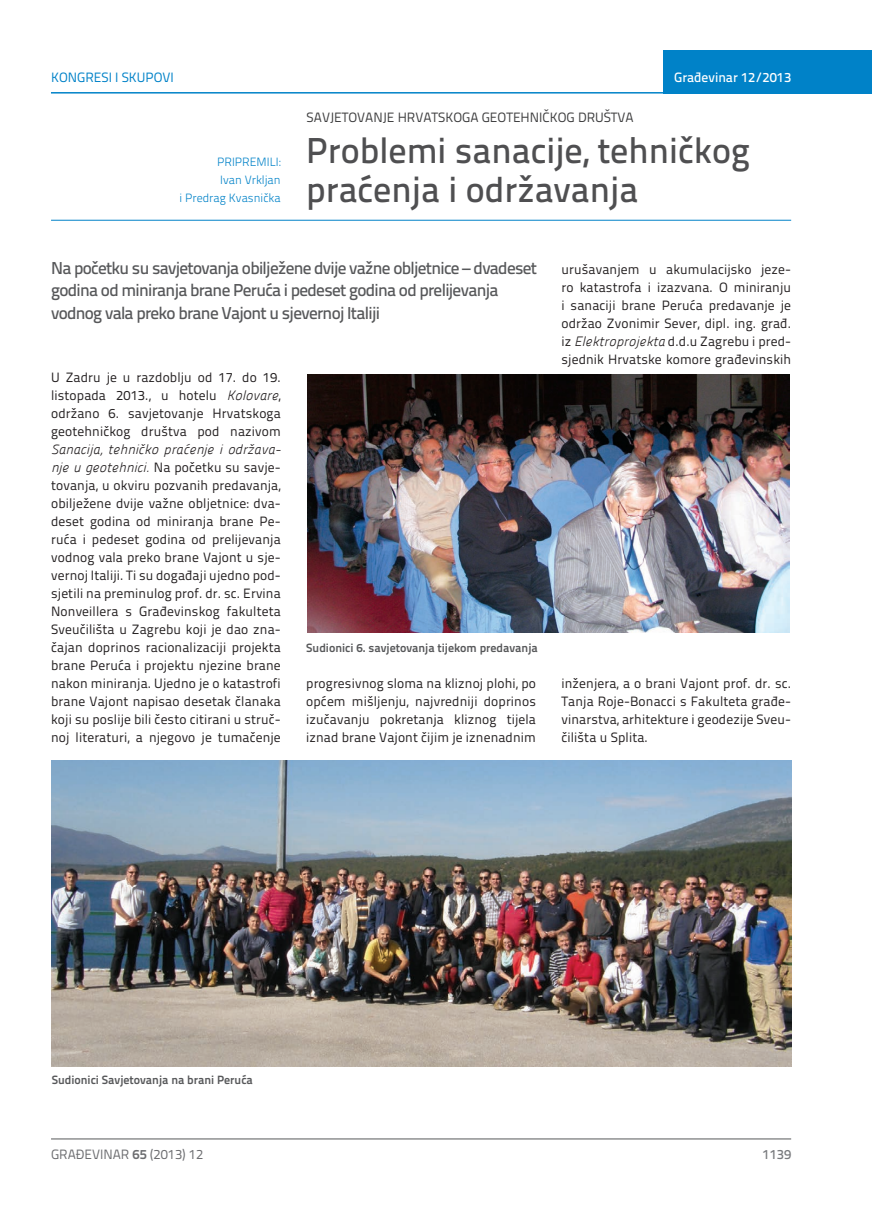
<style>
.page{position:relative;width:872px;height:1212px;background:#fff}
.page>*{position:absolute;margin:0;border:0;box-sizing:border-box;transform-origin:0 0}
.t1{font:500 36px/39px "Titillium Text 22 L";color:#4f4f51}
.t2{font:500 17.25px/22.5px "Titillium Text 22 L";letter-spacing:-.04em;color:#57585a}
.t3{font:13.5px/18px "Titillium Text 22 L";letter-spacing:.01em;color:#231f20;text-align:justify}
.t4{font:13.5px "Titillium Text 22 L";color:#3e3e3f}
.t5{font:italic 13.5px "Panefresco 250 wt";letter-spacing:.01em;color:#231f20}
.t6{font:13.5px "Titillium Text 22 L";color:#6c6d70}
.t7{font:500 13.5px "Titillium Text 22 L";color:#fff}
.t8{font:13.5px "Titillium Text 22 L";color:#0082c8}
.t9{font:500 13.5px "Titillium Text 22 L";color:#787a7d}
.t10{font:700 12px "Titillium Text 22 L";color:#57585a}
.t11{font:300 12px/18px "Titillium Text 22 L";color:#0082c8;text-align:right}
.s1{font-family:"Panefresco 250 wt";font-style:italic}
.s2{font-weight:700}
</style>
<div class="page">
<hr style="left:51px;top:1139px;width:740px;height:1px;background:#57585a">
<div style="left:663px;top:50px;width:209px;height:44px;background:#0082c8"></div>
<hr style="left:51px;top:92px;width:821px;height:2px;background:#0082c8">
<hr style="left:51px;top:220px;width:740px;height:1px;background:#0082c8">
<img style="left:308px;top:374px;width:481px;height:259px">
<img style="left:51px;top:760px;width:740px;height:306px">
<p class="t8" style="left:51px;top:68px;width:124px">KONGRESI I SKUPOVI</p>
<p class="t7" style="left:674px;top:67px;width:118px">Građevinar 12/2013</p>
<p class="t11" style="left:180px;top:152px;width:103px">PRIPREMILI:<br>Ivan Vrkljan<br>i Predrag Kvasnička</p>
<p class="t4" style="left:307px;top:107px;width:329px">SAVJETOVANJE HRVATSKOGA GEOTEHNIČKOG DRUŠTVA</p>
<h1 class="t1" style="left:306px;top:128px;width:445px">Problemi sanacije, tehničkog praćenja i održavanja</h1>
<p class="t2" style="left:51px;top:255px;width:487px">Na početku su savjetovanja obilježene dvije važne obljetnice – dvadeset godina od miniranja brane Peruća i pedeset godina od prelijevanja vodnog vala preko brane Vajont u sjevernoj Italiji</p>
<p class="t3" style="left:51px;top:367px;width:231px">U Zadru je u razdoblju od 17. do 19. listopada 2013., u hotelu <span class="s1">Kolovare</span>, održano 6. savjetovanje Hrvatskoga geotehničkog društva pod nazivom</p>
<p class="t5" style="left:51px;top:439px;width:231px">Sanacija, tehničko praćenje i održava-</p>
<p class="t3" style="left:51px;top:457px;width:231px"><span class="s1">nje u geotehnici.</span> Na početku su savje&shy;tovanja, u okviru pozvanih predavanja, obilježene dvije važne obljetnice: dva&shy;deset godina od miniranja brane Pe&shy;ruća i pedeset godina od prelijevanja vodnog vala preko brane Vajont u sje&shy;vernoj Italiji. Ti su događaji ujedno pod&shy;sjetili na preminulog prof. dr. sc. Ervina Nonveillera s Građevinskog fakulteta Sveučilišta u Zagrebu koji je dao zna&shy;čajan doprinos racionalizaciji projekta brane Peruća i projektu njezine brane nakon miniranja. Ujedno je o katastrofi brane Vajont napisao desetak članaka koji su poslije bili često citirani u struč&shy;noj literaturi, a njegovo je tumačenje</p>
<p class="t10" style="left:306px;top:638px;width:233px">Sudionici 6. savjetovanja tijekom predavanja</p>
<p class="t3" style="left:306px;top:673px;width:231px">progresivnog sloma na kliznoj plohi, po općem mišljenju, najvredniji doprinos izučavanju pokretanja kliznog tijela iznad brane Vajont čijim je iznenadnim</p>
<p class="t3" style="left:561px;top:259px;width:231px">urušavanjem u akumulacijsko jeze&shy;ro katastrofa i izazvana. O miniranju i sanaciji brane Peruća predavanje je održao Zvonimir Sever, dipl. ing. građ. iz <span class="s1">Elektroprojekta</span> d.d.u Zagrebu i pred&shy;sjednik Hrvatske komore građevinskih</p>
<p class="t3" style="left:561px;top:673px;width:231px">inženjera, a o brani Vajont prof. dr. sc.<br>Tanja Roje-Bonacci s Fakulteta građe&shy;vinarstva, arhitekture i geodezije Sveu&shy;čilišta u Splita.</p>
<p class="t10" style="left:52px;top:1071px;width:203px">Sudionici Savjetovanja na brani Peruća</p>
<p class="t6" style="left:51px;top:1144px;width:154px">GRAĐEVINAR <span class="s2">65</span> (2013) 12</p>
<p class="t9" style="left:762px;top:1144px;width:30px">1139</p>
</div>
